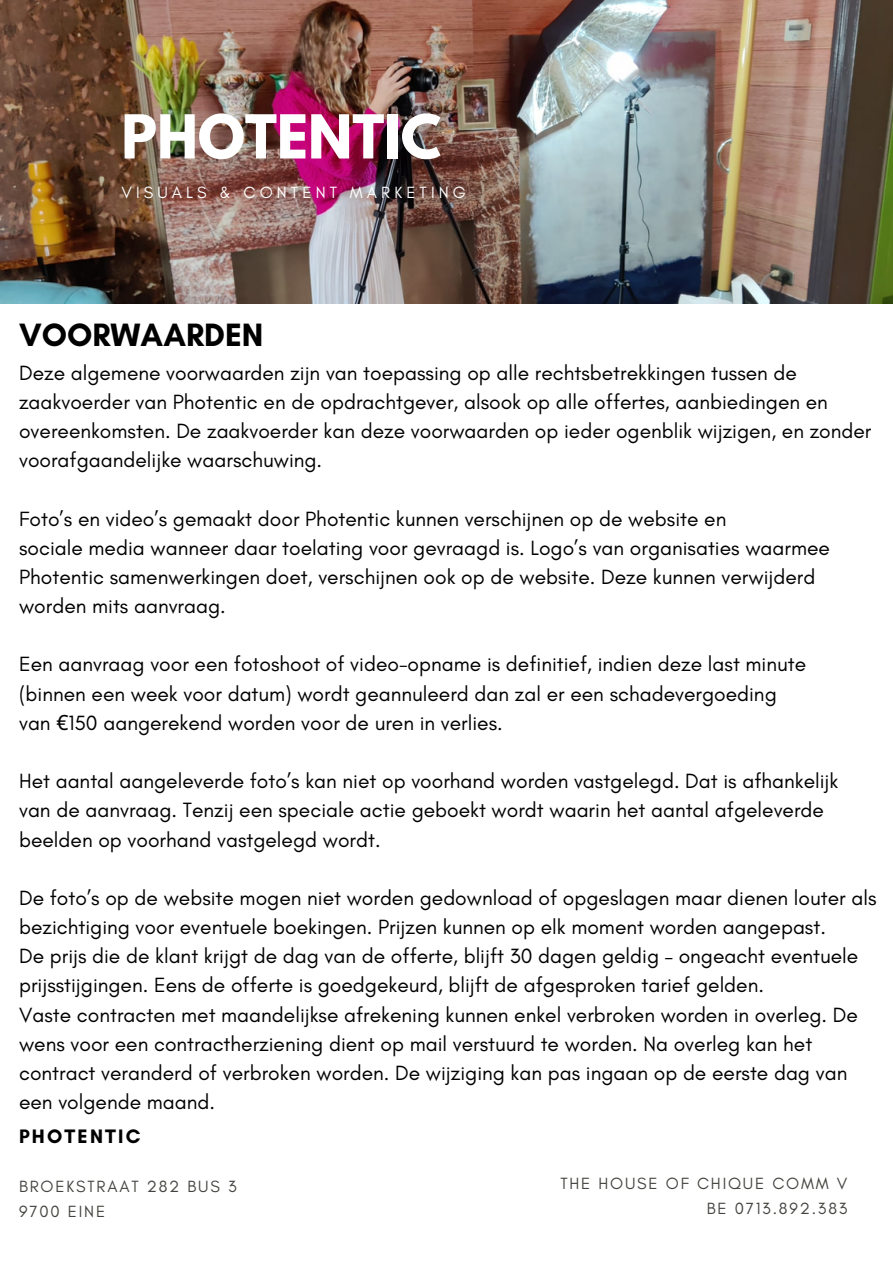
<style>
.page{position:relative;width:893px;height:1264px;background:#fff}
.page>*{position:absolute;margin:0;border:0;box-sizing:border-box;transform-origin:0 0}
.t1{font:700 53.55px "League Spartan";color:#fff}
.t2{font:700 32.85px "Glacial Indifference";color:#000}
.t3{font:21px/29.1px "Glacial Indifference";color:#000}
.t4{font:700 19.8px "Glacial Indifference";letter-spacing:.11em;color:#000}
.t5{font:16.5px/24.8px "Glacial Indifference";letter-spacing:.11em;color:#444440}
.t6{font:16.5px "Glacial Indifference";letter-spacing:.25em;color:#fff}
.s1{font-family:"Noto Sans"}
</style>
<div class="page">
<img style="left:0;top:0;width:892px;height:304px">
<p class="t1" style="left:121px;top:110px;width:321px">PHOTENTIC</p>
<p class="t6" style="left:121px;top:182px;width:346px">VISUALS &amp; CONTENT MARKETING</p>
<p class="t2" style="left:19px;top:315px;width:246px">VOORWAARDEN</p>
<p class="t3" style="left:19px;top:358px;width:779px">Deze algemene voorwaarden zijn van toepassing op alle rechtsbetrekkingen tussen de</p>
<p class="t3" style="left:19px;top:387px;width:853px">zaakvoerder van Photentic en de opdrachtgever, alsook op alle offertes, aanbiedingen en overeenkomsten. De zaakvoerder kan deze voorwaarden op ieder ogenblik wijzigen, en zonder voorafgaandelijke waarschuwing.</p>
<p class="t3" style="left:19px;top:503px;width:708px">Foto’s en video’s gemaakt door Photentic kunnen verschijnen op de website en</p>
<p class="t3" style="left:19px;top:533px;width:812px">sociale media wanneer daar toelating voor gevraagd is. Logo’s van organisaties waarmee<br>Photentic samenwerkingen doet, verschijnen ook op de website. Deze kunnen verwijderd worden mits aanvraag.</p>
<p class="t3" style="left:19px;top:649px;width:788px">Een aanvraag voor een fotoshoot of video-opname is definitief, indien deze last minute</p>
<p class="t3" style="left:19px;top:678px;width:759px">(binnen een week voor datum) wordt geannuleerd dan zal er een schadevergoeding</p>
<p class="t3" style="left:19px;top:708px;width:485px">van <span class="s1">€</span>150 aangerekend worden voor de uren in verlies.</p>
<p class="t3" style="left:19px;top:766px;width:820px">Het aantal aangeleverde foto’s kan niet op voorhand worden vastgelegd. Dat is afhankelijk</p>
<p class="t3" style="left:19px;top:795px;width:806px">van de aanvraag. Tenzij een speciale actie geboekt wordt waarin het aantal afgeleverde</p>
<p class="t3" style="left:19px;top:824px;width:363px">beelden op voorhand vastgelegd wordt.</p>
<p class="t3" style="left:19px;top:883px;width:858px">De foto’s op de website mogen niet worden gedownload of opgeslagen maar dienen louter als bezichtiging voor eventuele boekingen. Prijzen kunnen op elk moment worden aangepast.</p>
<p class="t3" style="left:19px;top:941px;width:840px">De prijs die de klant krijgt de dag van de offerte, blijft 30 dagen geldig – ongeacht eventuele prijsstijgingen. Eens de offerte is goedgekeurd, blijft de afgesproken tarief gelden.</p>
<p class="t3" style="left:19px;top:999px;width:840px">Vaste contracten met maandelijkse afrekening kunnen enkel verbroken worden in overleg. De wens voor een contractherziening dient op mail verstuurd te worden. Na overleg kan het contract veranderd of verbroken worden. De wijziging kan pas ingaan op de eerste dag van een volgende maand.</p>
<p class="t4" style="left:19px;top:1124px;width:123px">PHOTENTIC</p>
<p class="t5" style="left:19px;top:1173px;width:219px">BROEKSTRAAT 282 BUS 3<br>9700 EINE</p>
<p class="t5" style="left:560px;top:1170px;width:288px">THE HOUSE OF CHIQUE COMM V</p>
<p class="t5" style="left:706px;top:1195px;width:142px">BE 0713.892.383</p>
</div>
